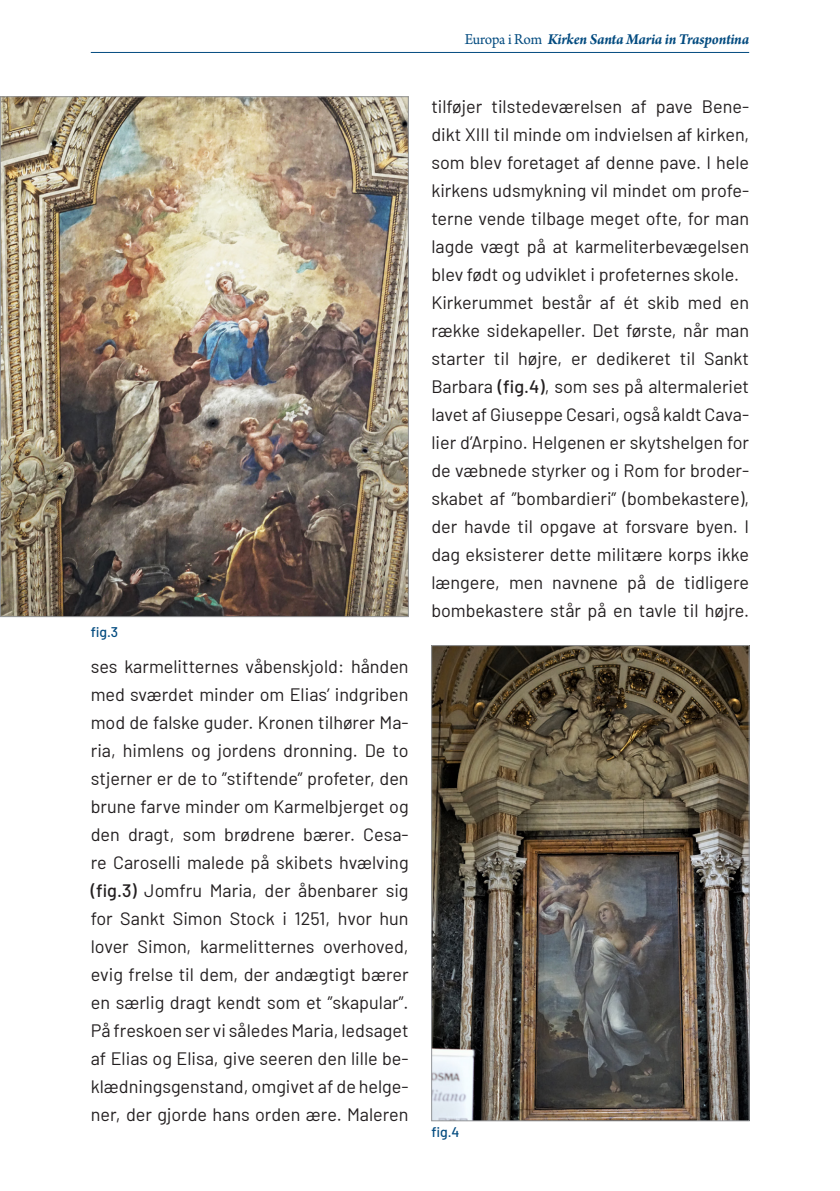
<style>
.page{position:relative;width:840px;height:1191px;background:#fff}
.page>*{position:absolute;margin:0;border:0;box-sizing:border-box;transform-origin:0 0}
.t1{font:18px/28px "Barlow";color:#231f20;text-align:justify}
.t2{font:italic 700 16px "Arno Pro";letter-spacing:-.015em;color:#034b80;scale:.95 1}
.t3{font:500 14px "Barlow";color:#034b80}
.s1{font-weight:500}
.s2{font-weight:400;font-style:normal}
</style>
<div class="page">
<hr style="left:91px;top:52px;width:657px;height:1px;background:#034b80">
<img style="left:2px;top:98px;width:404px;height:517px">
<img style="left:433px;top:647px;width:314px;height:472px">
<div style="left:431px;top:645px;width:318px;height:476px;border:1px solid #939598"></div>
<p class="t3" style="left:91px;top:621px;width:29px">fig.3</p>
<p class="t1" style="left:91px;top:651px;width:319px">ses karmelitternes våbenskjold: hånden med sværdet minder om Elias’ indgriben mod de falske guder. Kronen tilhører Ma&shy;ria, himlens og jordens dronning. De to stjerner er de to ”stiftende” profeter, den brune farve minder om Karmelbjerget og den dragt, som brødrene bærer. Cesa&shy;re Caroselli malede på skibets hvælving <span class="s1">(fig.3)</span> Jomfru Maria, der åbenbarer sig for Sankt Simon Stock i 1251, hvor hun lover Simon, karmelitternes overhoved, evig frelse til dem, der andægtigt bærer en særlig dragt kendt som et ”skapular”.<br>På freskoen ser vi således Maria, ledsaget af Elias og Elisa, give seeren den lille be&shy;klædningsgenstand, omgivet af de helge&shy;ner, der gjorde hans orden ære. Maleren</p>
<p class="t2" style="left:464px;top:30px;width:300px"><span class="s2">Europa i Rom</span> Kirken Santa Maria in Traspontina</p>
<p class="t1" style="left:431px;top:91px;width:319px">tilføjer tilstedeværelsen af pave Bene&shy;dikt XIII til minde om indvielsen af kirken, som blev foretaget af denne pave. I hele kirkens udsmykning vil mindet om profe&shy;terne vende tilbage meget ofte, for man lagde vægt på at karmeliterbevægelsen blev født og udviklet i profeternes skole.</p>
<p class="t1" style="left:431px;top:287px;width:319px">Kirkerummet består af ét skib med en række sidekapeller. Det første, når man starter til højre, er dedikeret til Sankt Barbara <span class="s1">(fig.4)</span>, som ses på altermaleriet lavet af Giuseppe Cesari, også kaldt Cava&shy;lier d’Arpino. Helgenen er skytshelgen for de væbnede styrker og i Rom for broder&shy;skabet af ”bombardieri” (bombekastere), der havde til opgave at forsvare byen. I dag eksisterer dette militære korps ikke længere, men navnene på de tidligere bombekastere står på en tavle til højre.</p>
<p class="t3" style="left:431px;top:1121px;width:30px">fig.4</p>
</div>
